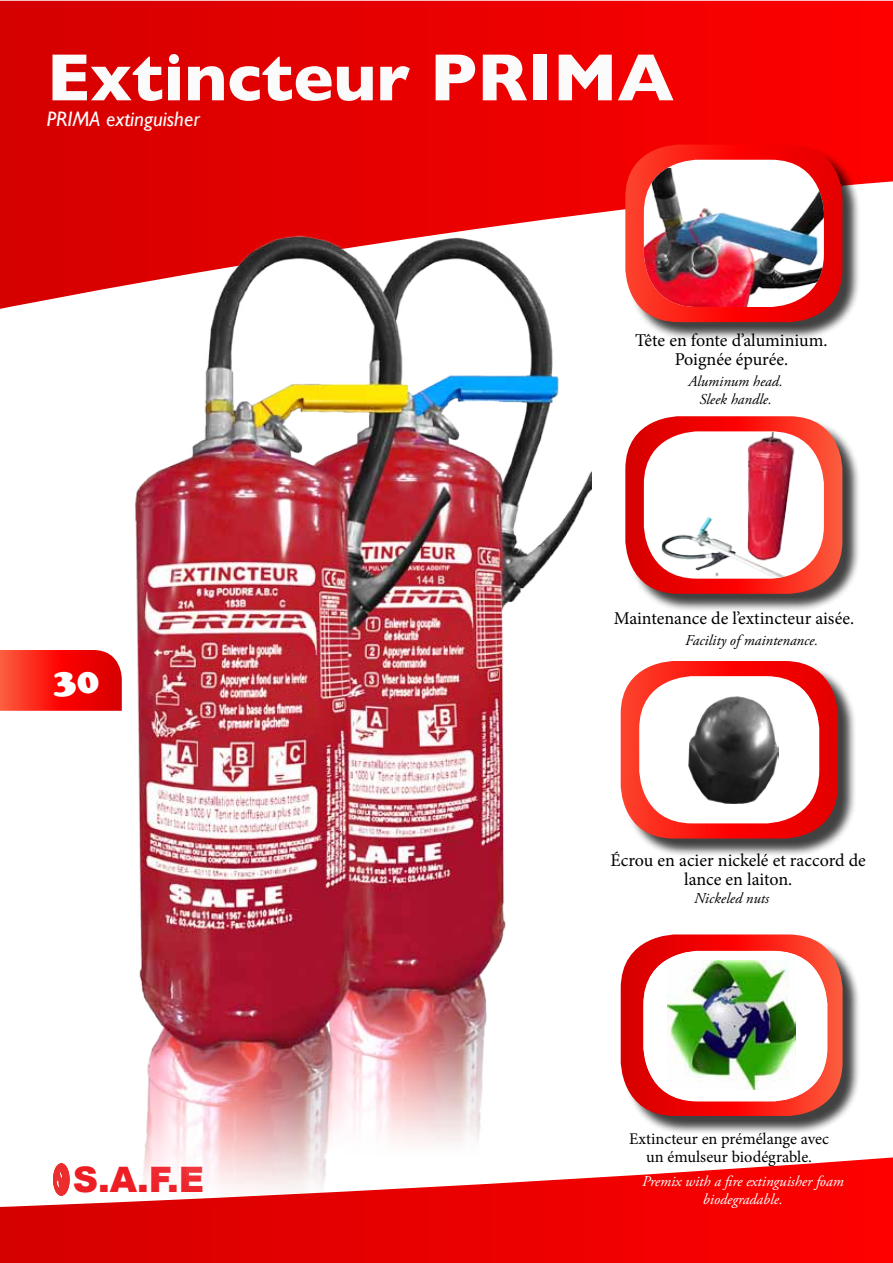
<style>
.page{position:relative;width:893px;height:1263px;background:#fff}
.page>*{position:absolute;margin:0;border:0;box-sizing:border-box;transform-origin:0 0}
.t1{font:700 67.5px "Gill Sans";color:#fbfbfb}
.t2{font:36px "Cooper Black Std";color:#fff}
.t3{font:900 35.1px "Arial";color:#ed1d24}
.t4{font:italic 21px "Gill Sans";color:#fbfbfb}
.t5{font:18px/19.5px "Minion Pro";color:#000;text-align:center}
.t6{font:16.35px/17.7px "Minion Pro";color:#000;text-align:center}
.t7{font:italic 15px/18px "Adobe Garamond Pro";color:#000;text-align:center}
.t8{font:italic 15px/18px "Adobe Garamond Pro";color:#fff;text-align:center}
</style>
<div class="page">
<svg style="left:0;top:0;width:893px;height:309px;background:#e80d0d"></svg>
<svg style="left:0;top:1157px;width:893px;height:106px;background:#ee1f1f"></svg>
<svg style="left:0;top:650px;width:122px;height:61px;background:#f31e16"></svg>
<svg style="left:53px;top:1163px;width:17px;height:33px"></svg>
<img style="left:131px;top:225px;width:460px;height:979px">
<div style="left:623px;top:663px;width:233px;height:194px;background:#000;opacity:.75"></div>
<svg style="left:621px;top:661px;width:217px;height:177px;background:#ed352f"></svg>
<div style="left:639px;top:676px;width:180px;height:147px;background:#fff;border-radius:53px"></div>
<img style="left:688px;top:696px;width:91px;height:107px">
<div style="left:628px;top:418px;width:233px;height:194px;background:#000;opacity:.75"></div>
<svg style="left:625px;top:416px;width:217px;height:178px;background:#e83d35"></svg>
<div style="left:644px;top:431px;width:180px;height:148px;background:#fff;border-radius:53px"></div>
<img style="left:662px;top:431px;width:148px;height:148px">
<div style="left:628px;top:147px;width:233px;height:194px;background:#000;opacity:.75"></div>
<svg style="left:625px;top:145px;width:217px;height:177px;background:#eb221c"></svg>
<div style="left:644px;top:160px;width:180px;height:147px;background:#fff;border-radius:53px"></div>
<img style="left:644px;top:168px;width:180px;height:139px">
<div style="left:623px;top:937px;width:238px;height:198px;background:#000;opacity:.75"></div>
<svg style="left:621px;top:934px;width:222px;height:182px"></svg>
<img style="left:668px;top:960px;width:127px;height:130px">
<h1 class="t1" style="left:47px;top:38px;width:629px">Extincteur PRIMA</h1>
<p class="t4" style="left:47px;top:106px;width:155px">PRIMA extinguisher</p>
<p class="t5" style="left:635px;top:330px;width:194px">Tête en fonte d’aluminium.<br>Poignée épurée.</p>
<p class="t7" style="left:688px;top:372px;width:96px">Aluminum head.<br>Sleek handle.</p>
<p class="t5" style="left:614px;top:608px;width:242px">Maintenance de l’extincteur aisée.</p>
<h2 class="t2" style="left:54px;top:658px;width:47px">30</h2>
<h3 class="t3" style="left:73px;top:1154px;width:133px">S.A.F.E</h3>
<p class="t7" style="left:685px;top:632px;width:134px">Facility of maintenance.</p>
<p class="t5" style="left:610px;top:850px;width:257px">Écrou en acier nickelé et raccord de lance en laiton.</p>
<p class="t7" style="left:694px;top:890px;width:76px">Nickeled nuts</p>
<p class="t6" style="left:629px;top:1130px;width:202px">Extincteur en prémélange avec un émulseur biodégrable.</p>
<p class="t8" style="left:642px;top:1172px;width:203px">Premix with a fire extinguisher foam biodegradable.</p>
</div>
